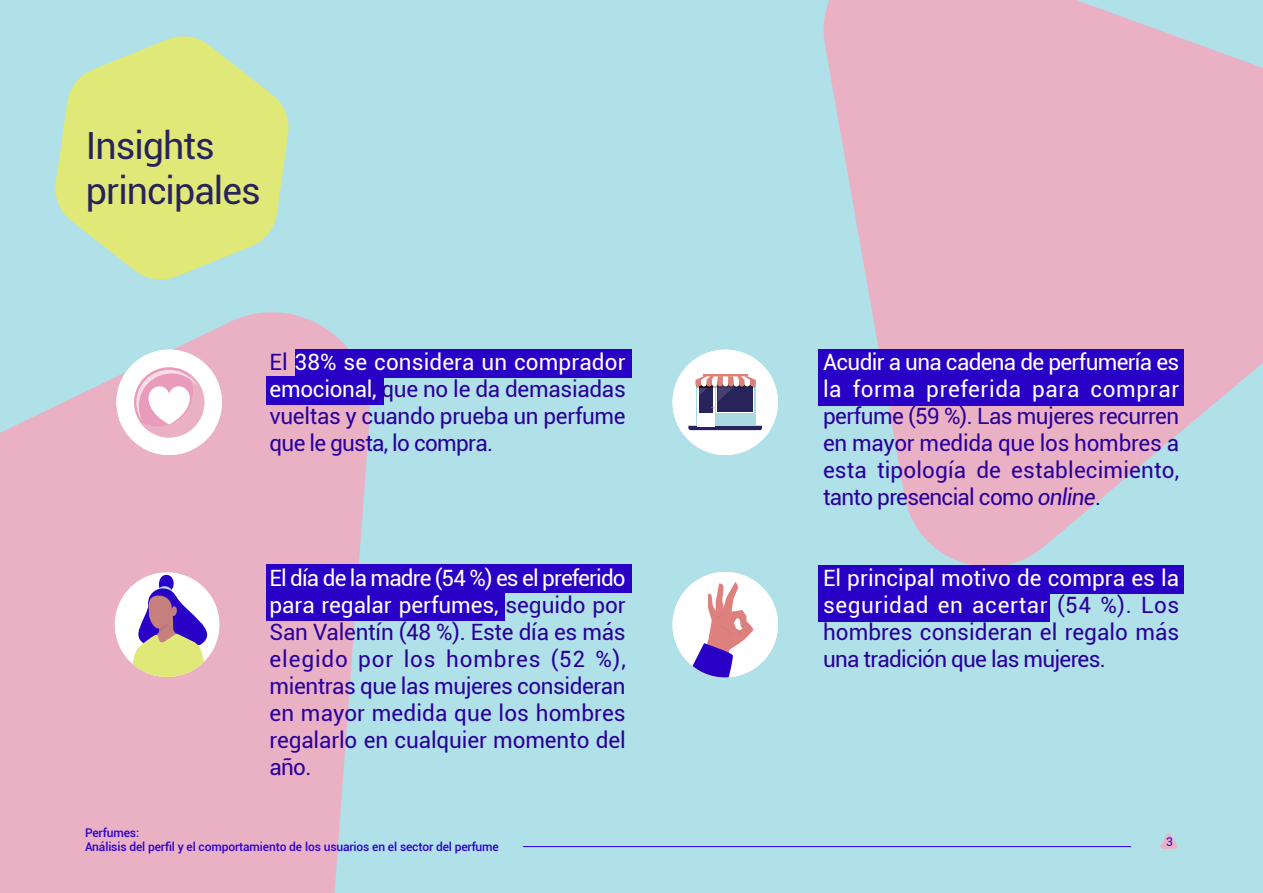
<style>
.page{position:relative;width:1263px;height:893px;background:#b0e0e8}
.page>*{position:absolute;margin:0;border:0;box-sizing:border-box;transform-origin:0 0}
.t1{font:37.5px/45px "Roboto";letter-spacing:-.025em;color:#29235c}
.t2{font:22.5px/27px "Roboto";letter-spacing:-.005em;color:#29009a;text-align:justify}
.t3{font:22.5px/27px "Roboto";letter-spacing:-.025em;color:#fff}
.t4{font:500 12px/14.4px "Roboto";letter-spacing:-.01em;color:#2900d0}
.t5{font:12px "Roboto";color:#2900d0}
.s1{color:#fff}
.s2{font-style:italic}
</style>
<div class="page">
<svg style="left:0;top:312px;width:375px;height:581px;background:#e1b7c9"></svg>
<svg style="left:818px;top:0;width:445px;height:566px;fill:#eab1c5"></svg>
<svg style="left:55px;top:36px;width:234px;height:244px;fill:#e0e978"></svg>
<div style="left:295px;top:349px;width:337px;height:28px;background:#2900c6"></div>
<div style="left:267px;top:564px;width:365px;height:28px;background:#2900c6"></div>
<div style="left:267px;top:376px;width:117px;height:28px;background:#2900c6"></div>
<div style="left:267px;top:592px;width:238px;height:28px;background:#2900c6"></div>
<div style="left:818px;top:349px;width:366px;height:28px;background:#2900c6"></div>
<div style="left:818px;top:566px;width:366px;height:28px;background:#2900c6"></div>
<div style="left:818px;top:594px;width:231px;height:28px;background:#2900c6"></div>
<div style="left:818px;top:377px;width:366px;height:28px;background:#2900c6"></div>
<div style="left:672px;top:572px;width:106px;height:105px;background:#fff;border-radius:50%"></div>
<svg style="left:687px;top:582px;width:66px;height:95px"></svg>
<div style="left:672px;top:350px;width:106px;height:105px;background:#fff;border-radius:50%"></div>
<svg style="left:688px;top:426px;width:74px;height:4px"></svg>
<hr style="left:703px;top:374px;width:45px;height:3px;background:#db807d">
<div style="left:696px;top:380px;width:59px;height:46px;background:#a9d9e1"></div>
<div style="left:697px;top:380px;width:18px;height:46px;background:#fff"></div>
<div style="left:716px;top:380px;width:38px;height:33px;background:#29235c"></div>
<div style="left:699px;top:386px;width:14px;height:27px;background:#29235c"></div>
<svg style="left:696px;top:376px;width:59px;height:33px"></svg>
<svg style="left:115px;top:574px;width:104px;height:103px;background:#cfbac3"></svg>
<div style="left:116px;top:350px;width:106px;height:105px;background:#fff;border-radius:50%"></div>
<svg style="left:136px;top:370px;width:68px;height:67px"></svg>
<svg style="left:1160px;top:833px;width:18px;height:16px"></svg>
<hr style="left:523px;top:846px;width:608px;height:1px;background:#2900d0">
<h1 class="t1" style="left:86px;top:122px;width:176px">Insights principales</h1>
<p class="t2" style="left:270px;top:348px;width:358px">El <span class="s1">38% se considera un comprador emocional,</span> que no le da demasiadas vueltas y cuando prueba un perfume que le gusta, lo compra.</p>
<p class="t2" style="left:270px;top:564px;width:358px"><span class="s1">El día de la madre (54 %) es el preferido para regalar perfumes,</span> seguido por San Valentín (48 %). Este día es más elegido por los hombres (52 %), mientras que las mujeres consideran en mayor medida que los hombres regalarlo en cualquier momento del año.</p>
<p class="t4" style="left:85px;top:825px;width:415px">Perfumes:<br>Análisis del perfil y el comportamiento de los usuarios en el sector del perfume</p>
<p class="t3" style="left:823px;top:348px;width:358px">Acudir a una cadena de perfumería es la forma preferida para comprar</p>
<p class="t2" style="left:823px;top:402px;width:358px">perfume (59 %). Las mujeres recurren en mayor medida que los hombres a esta tipología de establecimiento, tanto presencial como <span class="s2">online</span>.</p>
<p class="t2" style="left:823px;top:564px;width:358px"><span class="s1">El principal motivo de compra es la seguridad en acertar</span> (54 %). Los hombres consideran el regalo más una tradición que las mujeres.</p>
<p class="t5" style="left:1166px;top:834px;width:8px">3</p>
</div>
